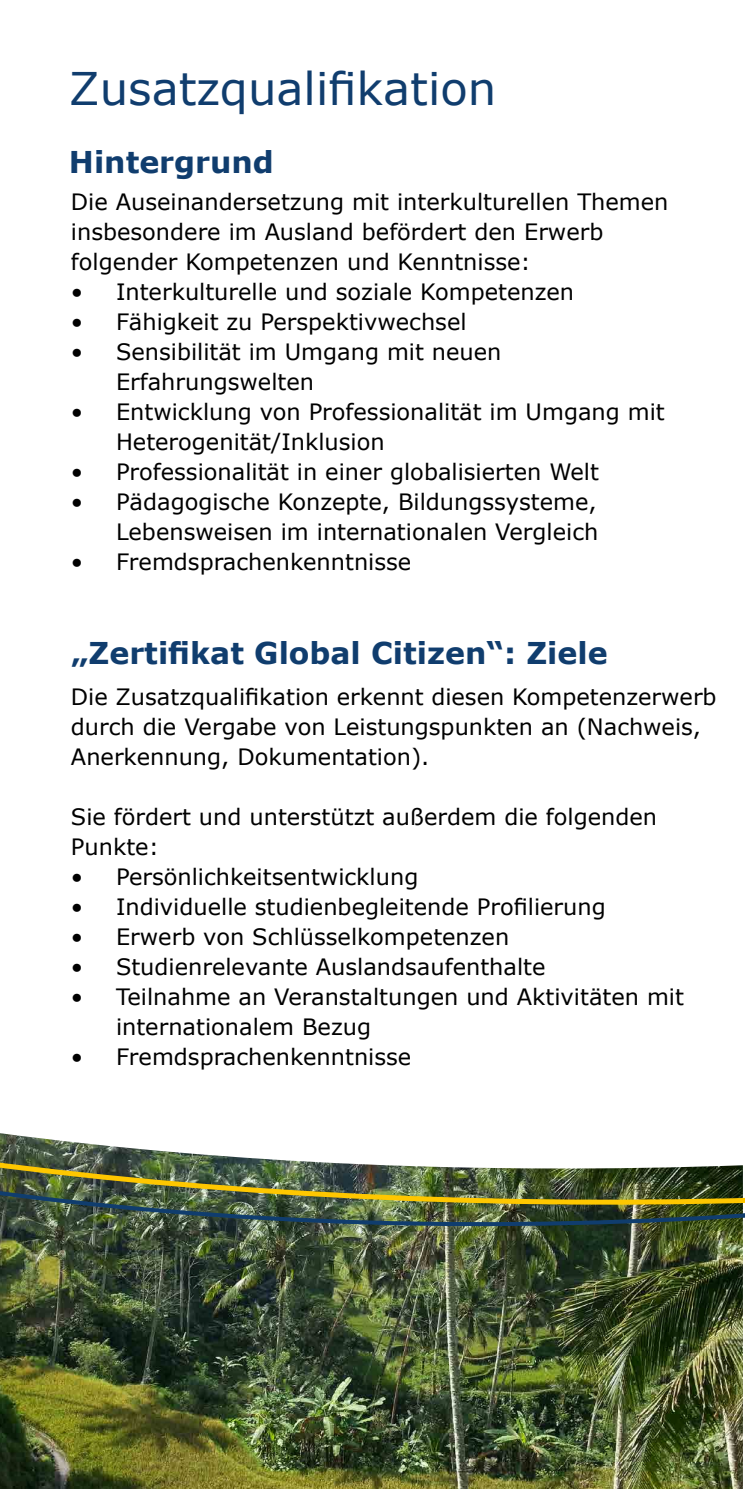
<style>
.page{position:relative;width:745px;height:1489px;background:#fff}
.page>*{position:absolute;margin:0;border:0;box-sizing:border-box;transform-origin:0 0}
.t1{font:45px "Verdana";color:#103d6e}
.t2{font:700 30px "Verdana";color:#103d6e}
.t3{font:22.5px/30px "Verdana";color:#000}
</style>
<div class="page">
<img style="left:0;top:1358px;width:742px;height:130px">
<img style="left:0;top:1271px;width:743px;height:87px">
<img style="left:0;top:1133px;width:744px;height:138px">
<h1 class="t1" style="left:69px;top:58px;width:428px">Zusatzqualifikation</h1>
<h2 class="t2" style="left:69px;top:140px;width:206px">Hintergrund</h2>
<p class="t3" style="left:71px;top:187px;width:598px">Die Auseinandersetzung mit interkulturellen Themen insbesondere im Ausland befördert den Erwerb folgender Kompetenzen und Kenntnisse:</p>
<p class="t3" style="left:71px;top:277px;width:504px">• Interkulturelle und soziale Kompetenzen</p>
<p class="t3" style="left:71px;top:307px;width:397px">• Fähigkeit zu Perspektivwechsel</p>
<p class="t3" style="left:116px;top:337px;width:387px;text-indent:-45px">• Sensibilität im Umgang mit neuen<br>Erfahrungswelten</p>
<p class="t3" style="left:116px;top:396px;width:550px;text-indent:-45px">• Entwicklung von Professionalität im Umgang mit<br>Heterogenität/Inklusion</p>
<p class="t3" style="left:71px;top:456px;width:529px">• Professionalität in einer globalisierten Welt</p>
<p class="t3" style="left:71px;top:486px;width:528px;text-align:right">• Pädagogische Konzepte, Bildungssysteme,<br>Lebensweisen im internationalen Vergleich</p>
<p class="t3" style="left:71px;top:546px;width:342px">• Fremdsprachenkenntnisse</p>
<h2 class="t2" style="left:71px;top:632px;width:537px">„Zertifikat Global Citizen“: Ziele</h2>
<p class="t3" style="left:71px;top:681px;width:646px">Die Zusatzqualifikation erkennt diesen Kompetenzerwerb durch die Vergabe von Leistungspunkten an (Nachweis,<br>Anerkennung, Dokumentation).</p>
<p class="t3" style="left:71px;top:801px;width:587px">Sie fördert und unterstützt außerdem die folgenden<br>Punkte:</p>
<p class="t3" style="left:71px;top:861px;width:349px">• Persönlichkeitsentwicklung</p>
<p class="t3" style="left:71px;top:891px;width:536px">• Individuelle studienbegleitende Profilierung</p>
<p class="t3" style="left:71px;top:921px;width:439px">• Erwerb von Schlüsselkompetenzen</p>
<p class="t3" style="left:71px;top:951px;width:476px">• Studienrelevante Auslandsaufenthalte</p>
<p class="t3" style="left:116px;top:981px;width:569px;text-indent:-45px">• Teilnahme an Veranstaltungen und Aktivitäten mit internationalem Bezug</p>
<p class="t3" style="left:71px;top:1041px;width:342px">• Fremdsprachenkenntnisse</p>
</div>
